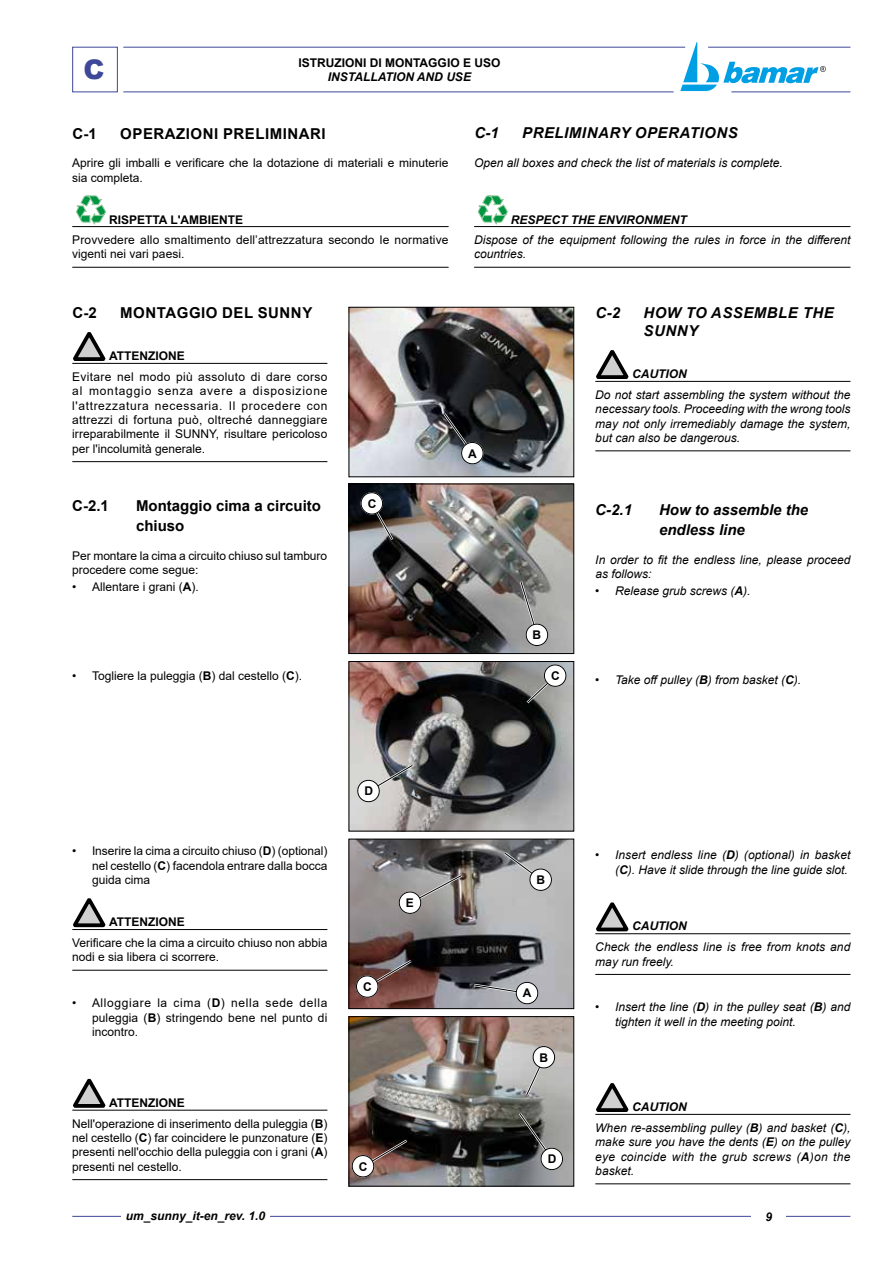
<style>
.page{position:relative;width:893px;height:1263px;background:#fff}
.page>*{position:absolute;margin:0;border:0;box-sizing:border-box;transform-origin:0 0}
.t1{font:900 27px "Arial";color:#3d4899}
.t2{font:italic 700 15px/18px "Arial";letter-spacing:.035em;color:#000}
.t3{font:700 15px "Arial";letter-spacing:.035em;color:#000}
.t4{font:700 15px/19.5px "Arial";color:#000}
.t5{font:italic 700 15px/19.5px "Arial";color:#000}
.t6{font:12px/14.4px "Arial";color:#000}
.t7{font:italic 12px/14.4px "Arial";color:#000}
.t8{font:italic 700 12px "Arial";color:#000}
.t9{font:700 12px "Arial";color:#000}
.s1{font-weight:700}
</style>
<div class="page">
<div style="left:72px;top:47px;width:46px;height:45px;border:1px solid #3d4899"></div>
<hr style="left:708px;top:47px;width:142px;height:1px;background:#3d4899">
<hr style="left:731px;top:92px;width:119px;height:1px;background:#3d4899">
<hr style="left:123px;top:92px;width:551px;height:1px;background:#3d4899">
<hr style="left:123px;top:47px;width:562px;height:1px;background:#3d4899">
<svg style="left:680px;top:42px;width:146px;height:49px"></svg>
<hr style="left:72px;top:1216px;width:778px;height:1px;background:#3d4899">
<div style="left:752px;top:1205px;width:34px;height:20px;background:#fff"></div>
<div style="left:121px;top:1206px;width:149px;height:21px;background:#fff"></div>
<hr style="left:72px;top:226px;width:377px;height:1px;background:#000">
<hr style="left:72px;top:267px;width:377px;height:1px;background:#000">
<svg style="left:76px;top:196px;width:30px;height:29px"></svg>
<hr style="left:474px;top:226px;width:376px;height:1px;background:#000">
<hr style="left:474px;top:267px;width:376px;height:1px;background:#000">
<svg style="left:478px;top:196px;width:30px;height:29px"></svg>
<hr style="left:72px;top:363px;width:255px;height:1px;background:#000">
<hr style="left:72px;top:461px;width:255px;height:1px;background:#000">
<hr style="left:72px;top:929px;width:255px;height:1px;background:#000">
<hr style="left:72px;top:970px;width:255px;height:1px;background:#000">
<hr style="left:72px;top:1110px;width:255px;height:1px;background:#000">
<hr style="left:72px;top:1179px;width:255px;height:1px;background:#000">
<svg style="left:73px;top:332px;width:34px;height:32px"></svg>
<svg style="left:73px;top:898px;width:34px;height:32px"></svg>
<svg style="left:73px;top:1078px;width:34px;height:33px"></svg>
<img style="left:351px;top:486px;width:221px;height:166px">
<div style="left:349px;top:484px;width:225px;height:170px;border:1px solid #000"></div>
<img style="left:351px;top:663px;width:221px;height:166px">
<div style="left:349px;top:661px;width:225px;height:170px;border:1px solid #000"></div>
<img style="left:351px;top:841px;width:221px;height:166px">
<div style="left:349px;top:839px;width:225px;height:170px;border:1px solid #000"></div>
<img style="left:351px;top:1018px;width:221px;height:166px">
<div style="left:349px;top:1016px;width:225px;height:170px;border:1px solid #000"></div>
<img style="left:351px;top:309px;width:221px;height:166px">
<div style="left:349px;top:307px;width:225px;height:170px;border:1px solid #000"></div>
<hr style="left:595px;top:381px;width:255px;height:1px;background:#000">
<hr style="left:595px;top:450px;width:255px;height:1px;background:#000">
<hr style="left:595px;top:933px;width:255px;height:1px;background:#000">
<hr style="left:595px;top:974px;width:255px;height:1px;background:#000">
<hr style="left:595px;top:1114px;width:255px;height:1px;background:#000">
<hr style="left:595px;top:1183px;width:255px;height:1px;background:#000">
<svg style="left:596px;top:350px;width:34px;height:32px"></svg>
<svg style="left:596px;top:902px;width:34px;height:32px"></svg>
<svg style="left:596px;top:1083px;width:34px;height:32px"></svg>
<svg style="left:441px;top:411px;width:45px;height:54px;background:#616468"></svg>
<svg style="left:518px;top:578px;width:32px;height:69px;background:#9f9f9e"></svg>
<svg style="left:502px;top:850px;width:52px;height:42px;background:#acadae"></svg>
<svg style="left:471px;top:980px;width:69px;height:25px"></svg>
<svg style="left:523px;top:1044px;width:34px;height:54px"></svg>
<svg style="left:524px;top:662px;width:44px;height:44px"></svg>
<svg style="left:397px;top:872px;width:68px;height:43px;background:#9e9b99"></svg>
<svg style="left:516px;top:1110px;width:49px;height:61px;background:#747574"></svg>
<svg style="left:355px;top:762px;width:60px;height:41px;background:#b3b3b2"></svg>
<svg style="left:354px;top:958px;width:60px;height:41px;background:#7e615e"></svg>
<svg style="left:350px;top:1137px;width:60px;height:41px;background:#775f5a"></svg>
<svg style="left:358px;top:490px;width:37px;height:53px"></svg>
<h1 class="t1" style="left:84px;top:50px;width:23px">C</h1>
<p class="t9" style="left:299px;top:54px;width:203px">ISTRUZIONI DI MONTAGGIO E USO</p>
<p class="t8" style="left:328px;top:69px;width:145px">INSTALLATION AND USE</p>
<p class="t3" style="left:73px;top:123px;width:26px">C-1</p>
<p class="t3" style="left:120px;top:123px;width:207px">OPERAZIONI PRELIMINARI</p>
<p class="t6" style="left:72px;top:156px;width:378px">Aprire gli imballi e verificare che la dotazione di materiali e minuterie sia completa.</p>
<p class="t9" style="left:109px;top:132px;width:82px">AVVERTENZA</p>
<p class="t2" style="left:474px;top:125px;width:26px">C-1</p>
<p class="t2" style="left:522px;top:125px;width:217px">PRELIMINARY OPERATIONS</p>
<p class="t7" style="left:474px;top:156px;width:310px">Open all boxes and check the list of materials is complete.</p>
<p class="t8" style="left:511px;top:132px;width:59px">WARNING</p>
<p class="t9" style="left:109px;top:211px;width:136px">RISPETTA L'AMBIENTE</p>
<p class="t6" style="left:72px;top:232px;width:378px">Provvedere allo smaltimento dell’attrezzatura secondo le normative vigenti nei vari paesi.</p>
<p class="t8" style="left:511px;top:211px;width:178px">RESPECT THE ENVIRONMENT</p>
<p class="t7" style="left:474px;top:233px;width:378px">Dispose of the equipment following the rules in force in the different countries.</p>
<p class="t8" style="left:632px;top:216px;width:53px">DANGER</p>
<p class="t3" style="left:73px;top:302px;width:26px">C-2</p>
<p class="t3" style="left:120px;top:302px;width:194px">MONTAGGIO DEL SUNNY</p>
<p class="t9" style="left:109px;top:347px;width:77px">ATTENZIONE</p>
<p class="t2" style="left:596px;top:304px;width:26px">C-2</p>
<p class="t2" style="left:643px;top:304px;width:192px">HOW TO ASSEMBLE THE<br>SUNNY</p>
<p class="t6" style="left:72px;top:369px;width:257px;text-align:justify">Evitare nel modo più assoluto di dare corso al montaggio senza avere a disposizione l'attrezzatura necessaria. Il procedere con attrezzi di fortuna può, oltreché danneggiare irreparabilmente il SUNNY, risultare pericoloso per l'incolumità generale.</p>
<p class="t9" style="left:109px;top:421px;width:82px">AVVERTENZA</p>
<p class="t9" style="left:468px;top:445px;width:10px">A</p>
<p class="t8" style="left:632px;top:366px;width:56px">CAUTION</p>
<p class="t7" style="left:595px;top:387px;width:257px;text-align:justify">Do not start assembling the system without the necessary tools. Proceeding with the wrong tools may not only irremediably damage the system, but can also be dangerous.</p>
<p class="t3" style="left:72px;top:495px;width:38px">C-2.1</p>
<p class="t4" style="left:136px;top:496px;width:187px">Montaggio cima a circuito chiuso</p>
<p class="t6" style="left:72px;top:548px;width:256px">Per montare la cima a circuito chiuso sul tamburo procedere come segue:</p>
<p class="t6" style="left:72px;top:579px;width:128px">• Allentare i grani (<span class="s1">A</span>).</p>
<p class="t9" style="left:109px;top:500px;width:136px">RISPETTA L'AMBIENTE</p>
<p class="t9" style="left:368px;top:495px;width:10px">C</p>
<p class="t2" style="left:595px;top:502px;width:38px">C-2.1</p>
<p class="t5" style="left:659px;top:501px;width:151px">How to assemble the endless line</p>
<p class="t7" style="left:595px;top:552px;width:257px">In order to fit the endless line, please proceed as follows:</p>
<p class="t7" style="left:595px;top:584px;width:157px">• Release grub screws (<span class="s1">A</span>).</p>
<p class="t8" style="left:632px;top:518px;width:178px">RESPECT THE ENVIRONMENT</p>
<p class="t9" style="left:533px;top:626px;width:10px">B</p>
<p class="t6" style="left:72px;top:668px;width:231px">• Togliere la puleggia (<span class="s1">B</span>) dal cestello (<span class="s1">C</span>).</p>
<p class="t9" style="left:551px;top:667px;width:10px">C</p>
<p class="t7" style="left:595px;top:673px;width:207px">• Take off pulley (<span class="s1">B</span>) from basket (<span class="s1">C</span>).</p>
<p class="t9" style="left:109px;top:840px;width:180px">PERICOLO DI FOLGORAZIONE</p>
<p class="t6" style="left:92px;top:844px;width:237px;text-align:justify;text-indent:-20px">• Inserire la cima a circuito chiuso (<span class="s1">D</span>) (optional) nel cestello (<span class="s1">C</span>) facendola entrare dalla bocca guida cima</p>
<p class="t9" style="left:109px;top:914px;width:77px">ATTENZIONE</p>
<p class="t6" style="left:72px;top:935px;width:257px">Verificare che la cima a circuito chiuso non abbia nodi e sia libera ci scorrere.</p>
<p class="t6" style="left:92px;top:995px;width:237px;text-align:justify;text-indent:-20px">• Alloggiare la cima (<span class="s1">D</span>) nella sede della puleggia (<span class="s1">B</span>) stringendo bene nel punto di incontro.</p>
<p class="t9" style="left:109px;top:944px;width:64px">PERICOLO</p>
<p class="t6" style="left:72px;top:1092px;width:257px;line-height:20.5px;text-indent:37px"><span class="s1">ATTENZIONE<br></span>Nell'operazione di inserimento della puleggia (<span class="s1">B</span>)</p>
<p class="t6" style="left:72px;top:1130px;width:257px;text-align:justify">nel cestello (<span class="s1">C</span>) far coincidere le punzonature (<span class="s1">E</span>) presenti nell'occhio della puleggia con i grani (<span class="s1">A</span>) presenti nel cestello.</p>
<p class="t9" style="left:364px;top:783px;width:10px">D</p>
<p class="t9" style="left:363px;top:978px;width:10px">C</p>
<p class="t9" style="left:359px;top:1158px;width:10px">C</p>
<p class="t9" style="left:406px;top:894px;width:10px">E</p>
<p class="t9" style="left:536px;top:871px;width:10px">B</p>
<p class="t9" style="left:523px;top:985px;width:10px">A</p>
<p class="t9" style="left:539px;top:1049px;width:10px">B</p>
<p class="t9" style="left:548px;top:1150px;width:10px">D</p>
<p class="t8" style="left:632px;top:844px;width:180px">DANGER OF ELECTROCUTION</p>
<p class="t7" style="left:595px;top:848px;width:257px;text-align:right">• Insert endless line (<span class="s1">D</span>) (optional) in basket (<span class="s1">C</span>). Have it slide through the line guide slot.</p>
<p class="t8" style="left:632px;top:918px;width:56px">CAUTION</p>
<p class="t7" style="left:595px;top:940px;width:256px">Check the endless line is free from knots and may run freely.</p>
<p class="t7" style="left:615px;top:1000px;width:237px;text-indent:-20px">• Insert the line (<span class="s1">D</span>) in the pulley seat (<span class="s1">B</span>) and tighten it well in the meeting point.</p>
<p class="t8" style="left:632px;top:949px;width:53px">DANGER</p>
<p class="t8" style="left:632px;top:991px;width:59px">WARNING</p>
<p class="t7" style="left:595px;top:1097px;width:257px;line-height:20.7px;text-indent:37px"><span class="s1">CAUTION<br></span>When re-assembling pulley (<span class="s1">B</span>) and basket (<span class="s1">C</span>),</p>
<p class="t7" style="left:595px;top:1135px;width:257px;text-align:justify">make sure you have the dents (<span class="s1">E</span>) on the pulley eye coincide with the grub screws (<span class="s1">A</span>)on the basket.</p>
<p class="t8" style="left:126px;top:1207px;width:141px">um_sunny_it-en_rev. 1.0</p>
<p class="t8" style="left:765px;top:1209px;width:8px">9</p>
</div>
